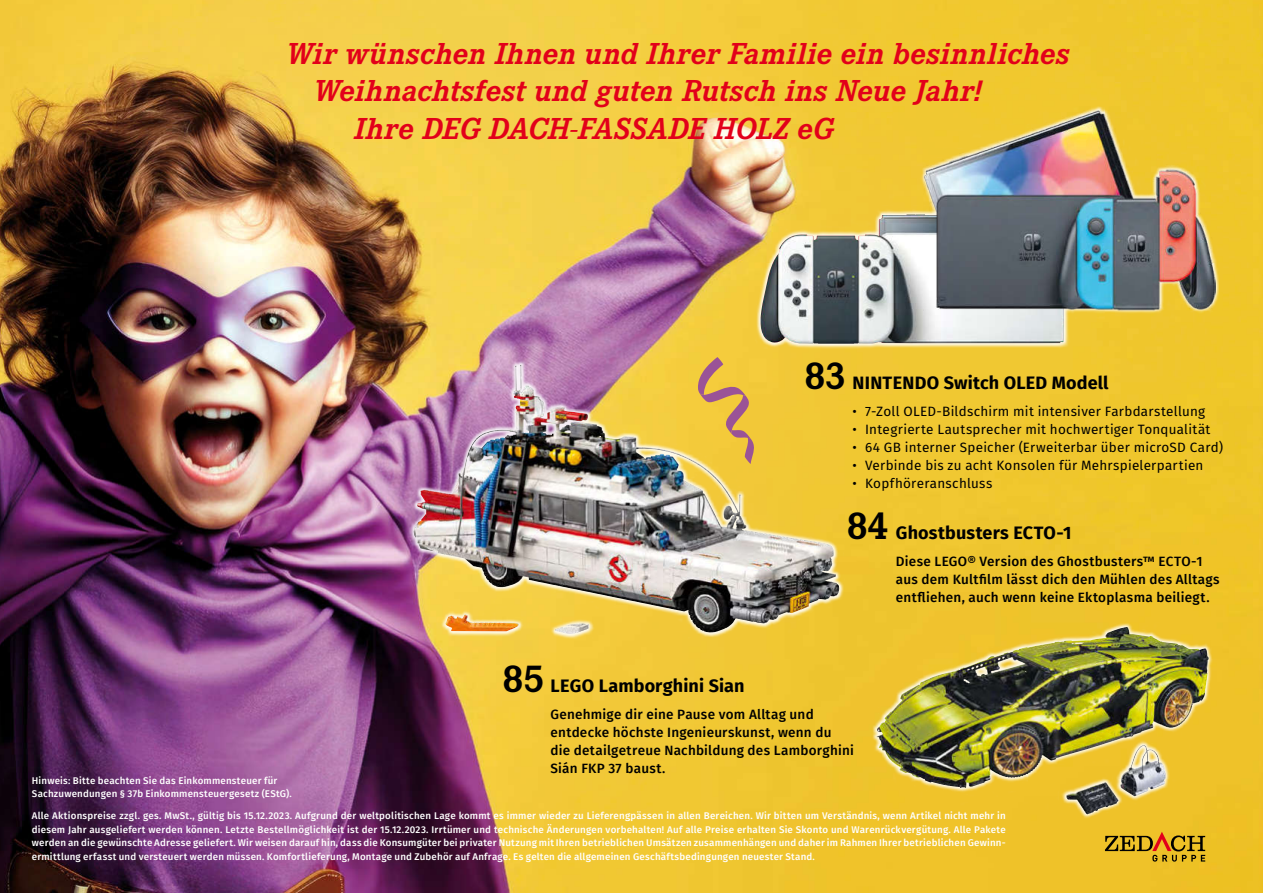
<style>
.page{position:relative;width:1263px;height:893px;background:#fff}
.page>*{position:absolute;margin:0;border:0;box-sizing:border-box;transform-origin:0 0}
.t1{font:700 40.5px "Corporate E Pro";color:#000}
.t2{font:italic 700 31.5px "Corporate E Pro";letter-spacing:.005em;color:#e2001a}
.t3{font:700 18px "Fira Sans";letter-spacing:.01em;color:#000}
.t4{font:500 13.5px/18px "Fira Sans";letter-spacing:.02em;color:#000}
.t5{font:13.5px "Fira Sans";letter-spacing:.02em;color:#000}
.t6{font:500 9.75px/13.5px "Fira Sans";letter-spacing:.02em;color:#fff;text-align:justify}
</style>
<div class="page">
<img style="left:0;top:0;width:1263px;height:893px">
<svg style="left:1105px;top:832px;width:100px;height:30px"></svg>
<div style="left:409px;top:360px;width:435px;height:278px;background:#fff;opacity:.9"></div>
<img style="left:414px;top:365px;width:106px;height:188px">
<div style="left:872px;top:622px;width:341px;height:197px;background:#fff;opacity:.9"></div>
<img style="left:883px;top:627px;width:243px;height:95px">
<div style="left:755px;top:106px;width:464px;height:242px;background:#fff;opacity:.9"></div>
<img style="left:760px;top:215px;width:304px;height:129px">
<img style="left:924px;top:111px;width:291px;height:199px">
<svg style="left:698px;top:357px;width:57px;height:107px"></svg>
<h2 class="t2" style="left:287px;top:42px;width:785px">Wir wünschen Ihnen und Ihrer Familie ein besinnliches</h2>
<h2 class="t2" style="left:314px;top:80px;width:669px">Weihnachtsfest und guten Rutsch ins Neue Jahr!</h2>
<h2 class="t2" style="left:355px;top:117px;width:481px">Ihre DEG DACH-FASSADE HOLZ eG</h2>
<h1 class="t1" style="left:804px;top:362px;width:43px">83</h1>
<h3 class="t3" style="left:852px;top:370px;width:258px">NINTENDO Switch OLED Modell</h3>
<h3 class="t5" style="left:852px;top:402px;width:354px">• 7-Zoll OLED-Bildschirm mit intensiver Farbdarstellung</h3>
<h3 class="t5" style="left:852px;top:420px;width:360px">• Integrierte Lautsprecher mit hochwertiger Tonqualität</h3>
<h3 class="t5" style="left:852px;top:438px;width:372px">• 64 GB interner Speicher (Erweiterbar über microSD Card)</h3>
<h3 class="t5" style="left:852px;top:456px;width:352px">• Verbinde bis zu acht Konsolen für Mehrspielerpartien</h3>
<h3 class="t5" style="left:852px;top:474px;width:141px">• Kopfhöreranschluss</h3>
<p class="t6" style="left:32px;top:774px;width:261px">Hinweis: Bitte beachten Sie das Einkommensteuer für<br>Sachzuwendungen § 37b Einkommensteuergesetz (EStG).</p>
<h1 class="t1" style="left:847px;top:512px;width:44px">84</h1>
<h3 class="t3" style="left:896px;top:520px;width:177px">Ghostbusters ECTO-1</h3>
<h3 class="t4" style="left:896px;top:553px;width:325px">Diese LEGO® Version des Ghostbusters™ ECTO-1 aus dem Kultfilm lässt dich den Mühlen des Alltags entfliehen, auch wenn keine Ektoplasma beiliegt.</h3>
<h1 class="t1" style="left:503px;top:664px;width:43px">85</h1>
<h3 class="t3" style="left:551px;top:673px;width:196px">LEGO Lamborghini Sian</h3>
<h3 class="t4" style="left:550px;top:705px;width:305px">Genehmige dir eine Pause vom Alltag und entdecke höchste Ingenieurskunst, wenn du die detailgetreue Nachbildung des Lamborghini Sián FKP 37 baust.</h3>
<p class="t6" style="left:32px;top:809px;width:975px">Alle Aktionspreise zzgl. ges. MwSt., gültig bis 15.12.2023. Aufgrund der weltpolitischen Lage kommt es immer wieder zu Lieferengpässen in allen Bereichen. Wir bitten um Verständnis, wenn Artikel nicht mehr in diesem Jahr ausgeliefert werden können. Letzte Bestellmöglichkeit ist der 15.12.2023. Irrtümer und technische Änderungen vorbehalten! Auf alle Preise erhalten Sie Skonto und Warenrückvergütung. Alle Pakete werden an die gewünschte Adresse geliefert. Wir weisen darauf hin, dass die Konsumgüter bei privater Nutzung mit Ihren betrieblichen Umsätzen zusammenhängen und daher im Rahmen Ihrer betrieblichen Gewinn&shy;ermittlung erfasst und versteuert werden müssen. Komfortlieferung, Montage und Zubehör auf Anfrage. Es gelten die allgemeinen Geschäftsbedingungen neuester Stand.</p>
</div>
